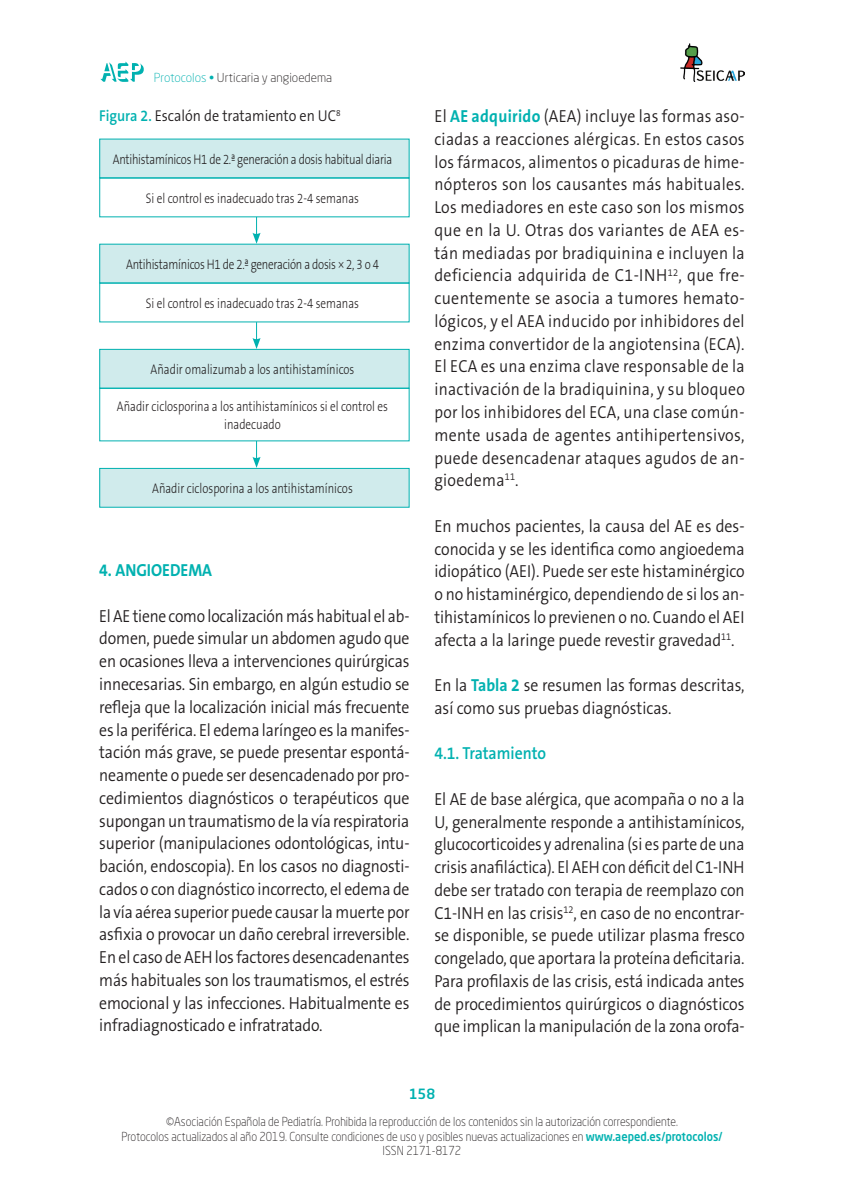
<style>
.page{position:relative;width:844px;height:1191px;background:#fff}
.page>*{position:absolute;margin:0;border:0;box-sizing:border-box;transform-origin:0 0}
._06_TEXTO_COMUN{font:300 17.5px/22.8px "The Sans B Plus W4";color:#231f20;text-align:justify;scale:.9 1}
._06_TEXTO_COMUN-2{font:300 17.5px/22.8px "The Sans B Plus W4";color:#231f20;text-align:justify;scale:.89 1}
._06_TEXTO_COMUN-3{font:300 17.5px/22.8px "The Sans B Plus W4";color:#231f20;text-align:justify;scale:.91 1}
._11_TITULO_2{font:600 17.5px "The Sans B Plus W6";color:#00b1b0;scale:.9 1}
._05_TITULO_1{font:700 17.5px "The Sans B Plus W7";color:#00b1b0;scale:.9 1}
._07_TITULO_TABLA{font:300 15.75px "The Sans B Plus W4";color:#231f20;scale:.9 1}
.t1{font:300 14px/17.5px "The Sans B Plus W3";color:#231f20;text-align:center;scale:.8 1}
.t2{font:300 14px "The Sans B Plus W3";letter-spacing:-.02em;color:#231f20;scale:.8 1}
.t3{font:500 14px "Neo Sans Std";color:#00b1b0}
.t4{font:300 12.25px/14.7px "Neo Sans Std";color:#231f20;text-align:center;scale:.9 1}
.t5{font:300 12.25px "Neo Sans Std";color:#231f20}
.s1{color:#00b1b0}
.s2{font-family:"The Sans B Plus W6";font-weight:600;color:#00b1b0}
.s3{font-family:"The Sans B Plus W7";font-weight:700;color:#00b1b0}
.s4{font-weight:500;color:#00b1b0}
</style>
<div class="page">
<svg style="left:100px;top:61px;width:44px;height:21px"></svg>
<img style="left:680px;top:43px;width:64px;height:39px">
<div style="left:100px;top:139px;width:309px;height:39px;background:#d0ebec"></div>
<div style="left:99px;top:139px;width:310px;height:39px;border:1px solid #00b1b0"></div>
<div style="left:100px;top:244px;width:309px;height:39px;background:#d0ebec"></div>
<div style="left:100px;top:349px;width:309px;height:39px;background:#d0ebec"></div>
<div style="left:99px;top:349px;width:310px;height:39px;border:1px solid #00b1b0"></div>
<div style="left:100px;top:468px;width:309px;height:39px;background:#d0ebec"></div>
<div style="left:99px;top:468px;width:310px;height:39px;border:1px solid #00b1b0"></div>
<div style="left:99px;top:283px;width:310px;height:39px;border:1px solid #00b1b0"></div>
<div style="left:99px;top:388px;width:310px;height:53px;border:1px solid #00b1b0"></div>
<svg style="left:252px;top:217px;width:8px;height:27px"></svg>
<svg style="left:252px;top:322px;width:8px;height:27px"></svg>
<svg style="left:252px;top:441px;width:8px;height:27px"></svg>
<p class="t5" style="left:154px;top:70px;width:180px"><span class="s1">Protocolos •</span> Urticaria y angioedema</p>
<p class="_07_TITULO_TABLA" style="left:99px;top:105px;width:270px"><span class="s2">Figura 2.</span> Escalón de tratamiento en UC<sup>8</sup></p>
<p class="t2" style="left:113px;top:150px;width:351px">Antihistamínicos H1 de 2.ª generación a dosis habitual diaria</p>
<p class="t1" style="left:146px;top:189px;width:268px">Si el control es inadecuado tras 2-4 semanas</p>
<p class="t2" style="left:126px;top:255px;width:317px">Antihistamínicos H1 de 2.ª generación a dosis × 2, 3 o 4</p>
<p class="t1" style="left:146px;top:294px;width:268px">Si el control es inadecuado tras 2-4 semanas</p>
<p class="t1" style="left:151px;top:360px;width:256px">Añadir omalizumab a los antihistamínicos</p>
<p class="t1" style="left:117px;top:397px;width:340px">Añadir ciclosporina a los antihistamínicos si el control es inadecuado</p>
<p class="t1" style="left:152px;top:479px;width:252px">Añadir ciclosporina a los antihistamínicos</p>
<p class="_05_TITULO_1" style="left:99px;top:559px;width:127px">4. ANGIOEDEMA</p>
<p class="_06_TEXTO_COMUN-2" style="left:99px;top:604px;width:350px">El AE tiene como localización más habitual el ab&shy;domen, puede simular un abdomen agudo que en ocasiones lleva a intervenciones quirúrgicas innecesarias. Sin embargo, en algún estudio se refleja que la localización inicial más frecuente es la periférica. El edema laríngeo es la manifes&shy;tación más grave, se puede presentar espontá&shy;neamente o puede ser desencadenado por pro&shy;cedimientos diagnósticos o terapéuticos que supongan un traumatismo de la vía respiratoria superior (manipulaciones odontológicas, intu&shy;bación, endoscopia). En los casos no diagnosti&shy;cados o con diagnóstico incorrecto, el edema de la vía aérea superior puede causar la muerte por asfixia o provocar un daño cerebral irreversible.<br>En el caso de AEH los factores desencadenantes más habituales son los traumatismos, el estrés emocional y las infecciones. Habitualmente es infradiagnosticado e infratratado.</p>
<p class="_06_TEXTO_COMUN" style="left:434px;top:105px;width:346px">El <span class="s3">AE adquirido</span> (AEA) incluye las formas aso&shy;ciadas a reacciones alérgicas. En estos casos los fármacos, alimentos o picaduras de hime&shy;nópteros son los causantes más habituales.<br>Los mediadores en este caso son los mismos que en la U. Otras dos variantes de AEA es&shy;tán mediadas por bradiquinina e incluyen la deficiencia adquirida de C1-INH<sup>12</sup>, que fre&shy;cuentemente se asocia a tumores hemato&shy;lógicos, y el AEA inducido por inhibidores del enzima convertidor de la angiotensina (ECA).<br>El ECA es una enzima clave responsable de la inactivación de la bradiquinina, y su bloqueo por los inhibidores del ECA, una clase común&shy;mente usada de agentes antihipertensivos, puede desencadenar ataques agudos de an&shy;gioedema<sup>11</sup>.</p>
<p class="_06_TEXTO_COMUN-3" style="left:434px;top:514px;width:342px">En muchos pacientes, la causa del AE es des&shy;conocida y se les identifica como angioedema idiopático (AEI). Puede ser este histaminérgico o no histaminérgico, dependiendo de si los an&shy;tihistamínicos lo previenen o no. Cuando el AEI afecta a la laringe puede revestir gravedad<sup>11</sup>.</p>
<p class="_06_TEXTO_COMUN" style="left:434px;top:674px;width:346px">En la <span class="s3">Tabla 2</span> se resumen las formas descritas, así como sus pruebas diagnósticas.</p>
<p class="_11_TITULO_2" style="left:434px;top:742px;width:126px">4.1. Tratamiento</p>
<p class="_06_TEXTO_COMUN" style="left:434px;top:787px;width:346px">El AE de base alérgica, que acompaña o no a la U, generalmente responde a antihistamínicos, glucocorticoides y adrenalina (si es parte de una crisis anafiláctica). El AEH con déficit del C1-INH debe ser tratado con terapia de reemplazo con C1-INH en las crisis<sup>12</sup>, en caso de no encontrar&shy;se disponible, se puede utilizar plasma fresco congelado, que aportara la proteína deficitaria.<br>Para profilaxis de las crisis, está indicada antes de procedimientos quirúrgicos o diagnósticos que implican la manipulación de la zona orofa-</p>
<p class="t3" style="left:408px;top:1085px;width:28px">158</p>
<p class="t4" style="left:121px;top:1114px;width:669px">©Asociación Española de Pediatría. Prohibida la reproducción de los contenidos sin la autorización correspondiente.<br>Protocolos actualizados al año 2019. Consulte condiciones de uso y posibles nuevas actualizaciones en <span class="s4">www.aeped.es/protocolos/<br></span>ISSN 2171-8172</p>
</div>
